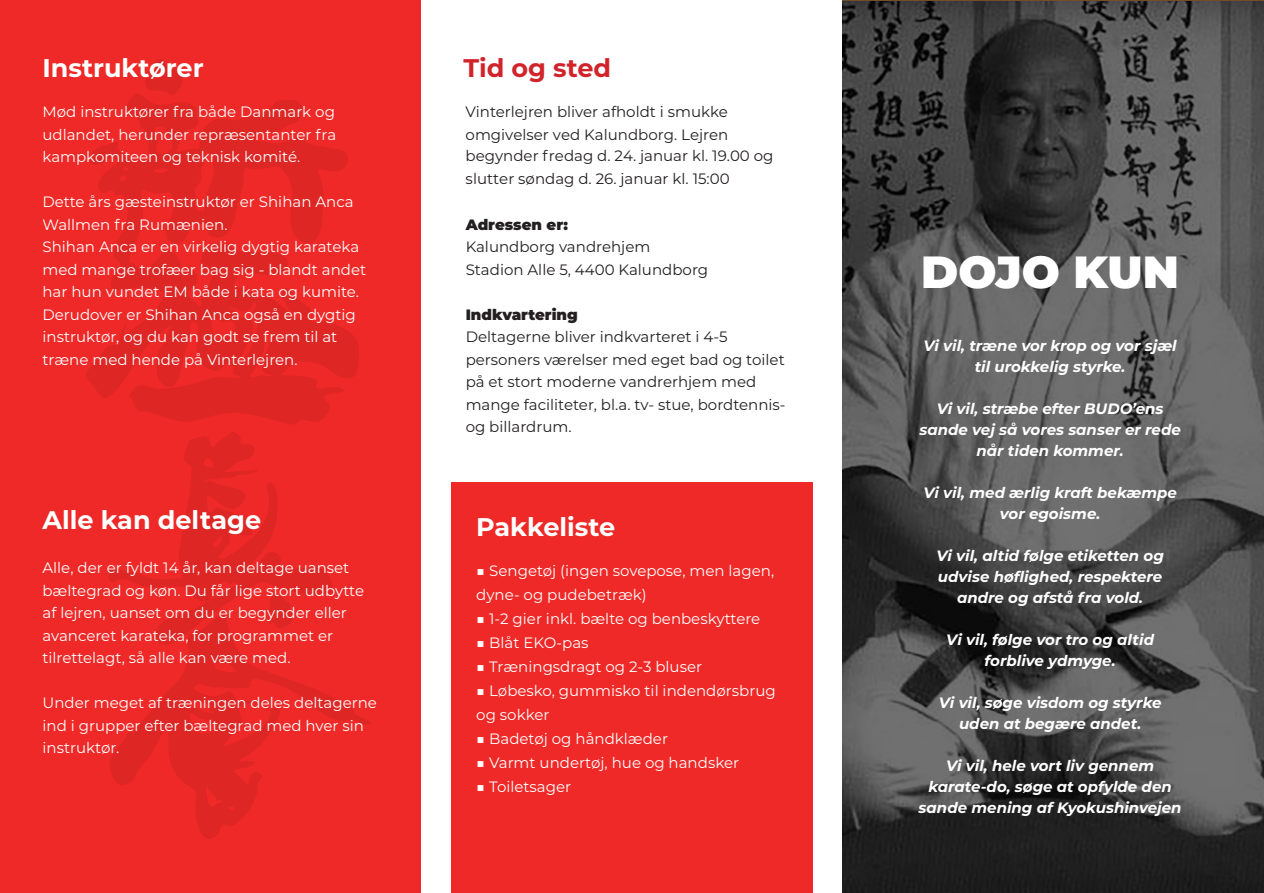
<style>
.page{position:relative;width:1264px;height:893px;background:#fff}
.page>*{position:absolute;margin:0;border:0;box-sizing:border-box;transform-origin:0 0}
.t1{font:900 45px "Montserrat";color:#fff}
.Heading_1{font:700 25.5px "Montserrat";color:#fff}
.Heading_1-2{font:700 25.5px "Montserrat";color:#d1232a}
.Brødtekst{font:15px/22.5px "Montserrat";color:#fff}
.Brødtekst-2{font:italic 700 15px "Montserrat";color:#fff}
.Heading_1-3{font:15px/22.5px "Montserrat";color:#231f20}
.s1{font-weight:900}
</style>
<div class="page">
<div style="left:451px;top:482px;width:361px;height:411px;background:#ee2927"></div>
<div style="left:0;top:0;width:421px;height:893px;background:linear-gradient(to right,#eb2826,#ea2826)"></div>
<svg style="left:842px;top:0;width:422px;height:893px;background:#4a4a4a"></svg>
<p class="Heading_1" style="left:42px;top:50px;width:163px">Instruktører</p>
<p class="Brødtekst" style="left:42px;top:100px;width:294px">Mød instruktører fra både Danmark og</p>
<p class="Brødtekst" style="left:42px;top:123px;width:295px">udlandet, herunder repræsentanter fra</p>
<p class="Brødtekst" style="left:42px;top:145px;width:259px">kampkomiteen og teknisk komité.</p>
<p class="Brødtekst" style="left:42px;top:190px;width:313px">Dette års gæsteinstruktør er Shihan Anca<br>Wallmen fra Rumænien.</p>
<p class="Brødtekst" style="left:42px;top:235px;width:325px">Shihan Anca er en virkelig dygtig karateka med mange trofæer bag sig - blandt andet har hun vundet EM både i kata og kumite.<br>Derudover er Shihan Anca også en dygtig instruktør, og du kan godt se frem til at træne med hende på Vinterlejren.</p>
<p class="Heading_1" style="left:42px;top:502px;width:220px">Alle kan deltage</p>
<p class="Brødtekst" style="left:42px;top:556px;width:308px">Alle, der er fyldt 14 år, kan deltage uanset</p>
<p class="Brødtekst" style="left:42px;top:579px;width:323px">bæltegrad og køn. Du får lige stort udbytte af lejren, uanset om du er begynder eller</p>
<p class="Brødtekst" style="left:42px;top:624px;width:292px">avanceret karateka, for programmet er</p>
<p class="Brødtekst" style="left:42px;top:646px;width:250px">tilrettelagt, så alle kan være med.</p>
<p class="Brødtekst" style="left:42px;top:691px;width:336px">Under meget af træningen deles deltagerne</p>
<p class="Brødtekst" style="left:42px;top:714px;width:323px">ind i grupper efter bæltegrad med hver sin</p>
<p class="Brødtekst" style="left:42px;top:736px;width:78px">instruktør.</p>
<p class="Heading_1-2" style="left:463px;top:50px;width:149px">Tid og sted</p>
<p class="Heading_1-3" style="left:466px;top:100px;width:309px">Vinterlejren bliver afholdt i smukke omgivelser ved Kalundborg. Lejren begynder fredag d. 24. januar kl. 19.00 og slutter søndag d. 26. januar kl. 15:00</p>
<p class="Heading_1-3" style="left:466px;top:213px;width:244px"><span class="s1">Adressen er:<br></span>Kalundborg vandrehjem<br>Stadion Alle 5, 4400 Kalundborg</p>
<p class="Heading_1-3" style="left:466px;top:303px;width:321px"><span class="s1">Indkvartering<br></span>Deltagerne bliver indkvarteret i 4-5 personers værelser med eget bad og toilet på et stort moderne vandrerhjem med mange faciliteter, bl.a. tv- stue, bordtennis&shy;og billardrum.</p>
<p class="Heading_1" style="left:476px;top:509px;width:140px">Pakkeliste</p>
<p class="Brødtekst" style="left:476px;top:558px;width:299px;line-height:24px">■ Sengetøj (ingen sovepose, men lagen, dyne- og pudebetræk)</p>
<p class="Brødtekst" style="left:476px;top:607px;width:285px">■ 1-2 gier inkl. bælte og benbeskyttere</p>
<p class="Brødtekst" style="left:476px;top:631px;width:114px">■ Blåt EKO-pas</p>
<p class="Brødtekst" style="left:476px;top:655px;width:227px">■ Træningsdragt og 2-3 bluser</p>
<p class="Brødtekst" style="left:476px;top:678px;width:301px;line-height:24px">■ Løbesko, gummisko til indendørsbrug og sokker</p>
<p class="Brødtekst" style="left:476px;top:727px;width:193px">■ Badetøj og håndklæder</p>
<p class="Brødtekst" style="left:476px;top:751px;width:264px">■ Varmt undertøj, hue og handsker</p>
<p class="Brødtekst" style="left:476px;top:775px;width:96px">■ Toiletsager</p>
<p class="t1" style="left:921px;top:238px;width:259px">DOJO KUN</p>
<p class="Brødtekst-2" style="left:923px;top:334px;width:255px">Vi vil, træne vor krop og vor sjæl</p>
<p class="Brødtekst-2" style="left:974px;top:355px;width:152px">til urokkelig styrke.</p>
<p class="Brødtekst-2" style="left:936px;top:397px;width:228px">Vi vil, stræbe efter BUDO’ens</p>
<p class="Brødtekst-2" style="left:919px;top:418px;width:263px">sande vej så vores sanser er rede</p>
<p class="Brødtekst-2" style="left:976px;top:439px;width:149px">når tiden kommer.</p>
<p class="Brødtekst-2" style="left:923px;top:481px;width:255px">Vi vil, med ærlig kraft bekæmpe</p>
<p class="Brødtekst-2" style="left:1000px;top:502px;width:102px">vor egoisme.</p>
<p class="Brødtekst-2" style="left:936px;top:544px;width:229px">Vi vil, altid følge etiketten og</p>
<p class="Brødtekst-2" style="left:938px;top:565px;width:226px">udvise høflighed, respektere</p>
<p class="Brødtekst-2" style="left:957px;top:586px;width:188px">andre og afstå fra vold.</p>
<p class="Brødtekst-2" style="left:946px;top:628px;width:209px">Vi vil, følge vor tro og altid</p>
<p class="Brødtekst-2" style="left:984px;top:649px;width:132px">forblive ydmyge.</p>
<p class="Brødtekst-2" style="left:939px;top:691px;width:224px">Vi vil, søge visdom og styrke</p>
<p class="Brødtekst-2" style="left:959px;top:712px;width:184px">uden at begære andet.</p>
<p class="Brødtekst-2" style="left:946px;top:754px;width:210px">Vi vil, hele vort liv gennem</p>
<p class="Brødtekst-2" style="left:928px;top:775px;width:245px">karate-do, søge at opfylde den</p>
<p class="Brødtekst-2" style="left:918px;top:796px;width:265px">sande mening af Kyokushinvejen</p>
</div>
